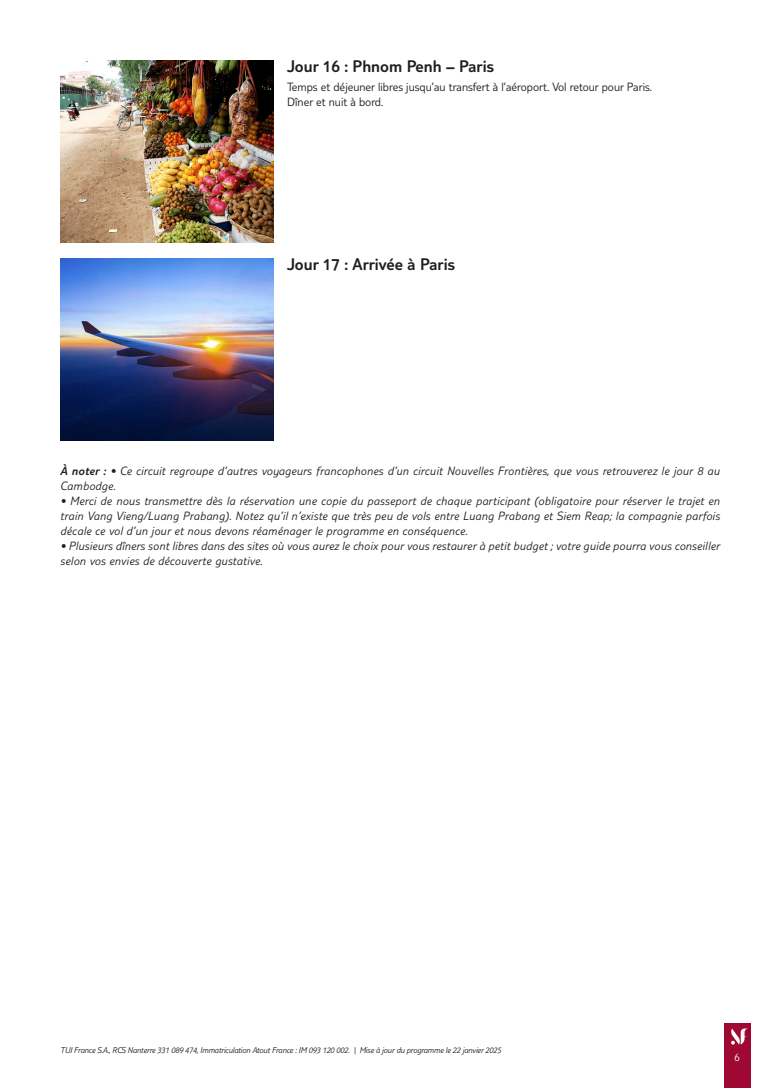
<style>
.page{position:relative;width:780px;height:1088px;background:#fff}
.page>*{position:absolute;margin:0;border:0;box-sizing:border-box;transform-origin:0 0}
.t1{font:300 17.5px "TUI Type";color:#231f20}
.t2{font:italic 300 12.5px/15px "TUI Type";letter-spacing:.02em;color:#231f20}
.t3{font:300 12.5px/15px "TUI Type";color:#231f20}
.t4{font:300 11.25px "TUI Type";color:#fff}
.t5{font:italic 300 8.75px "TUI Type";letter-spacing:-.02em;color:#231f20}
.s1{font-style:inherit}
</style>
<div class="page">
<div style="left:724px;top:1023px;width:26px;height:65px;background:#9e0832"></div>
<svg style="left:731px;top:1028px;width:17px;height:16px"></svg>
<img style="left:60px;top:60px;width:213px;height:182px">
<img style="left:60px;top:258px;width:213px;height:182px">
<h1 class="t1" style="left:287px;top:56px;width:208px">Jour 16 : Phnom Penh – Paris</h1>
<p class="t3" style="left:287px;top:79px;width:366px">Temps et déjeuner libres jusqu’au transfert à l’aéroport. Vol retour pour Paris.<br>Dîner et nuit à bord.</p>
<h1 class="t1" style="left:287px;top:254px;width:169px">Jour 17 : Arrivée à Paris</h1>
<p class="t2" style="left:60px;top:463px;width:660px"><span class="s1">À noter :</span> • Ce circuit regroupe d’autres voyageurs francophones d’un circuit Nouvelles Frontières, que vous retrouverez le jour 8 au<br>Cambodge.</p>
<p class="t2" style="left:60px;top:493px;width:661px;text-align:justify">• Merci de nous transmettre dès la réservation une copie du passeport de chaque participant (obligatoire pour réserver le trajet en train Vang Vieng/Luang Prabang). Notez qu’il n’existe que très peu de vols entre Luang Prabang et Siem Reap; la compagnie parfois décale ce vol d’un jour et nous devons réaménager le programme en conséquence.</p>
<p class="t2" style="left:60px;top:538px;width:661px">• Plusieurs dîners sont libres dans des sites où vous aurez le choix pour vous restaurer à petit budget ; votre guide pourra vous conseiller selon vos envies de découverte gustative.</p>
<p class="t5" style="left:60px;top:1045px;width:442px">TUI France S.A., RCS Nanterre 331 089 474, Immatriculation Atout France : IM 093 120 002. | Mise à jour du programme le 22 janvier 2025</p>
<p class="t4" style="left:734px;top:1050px;width:7px">6</p>
</div>
